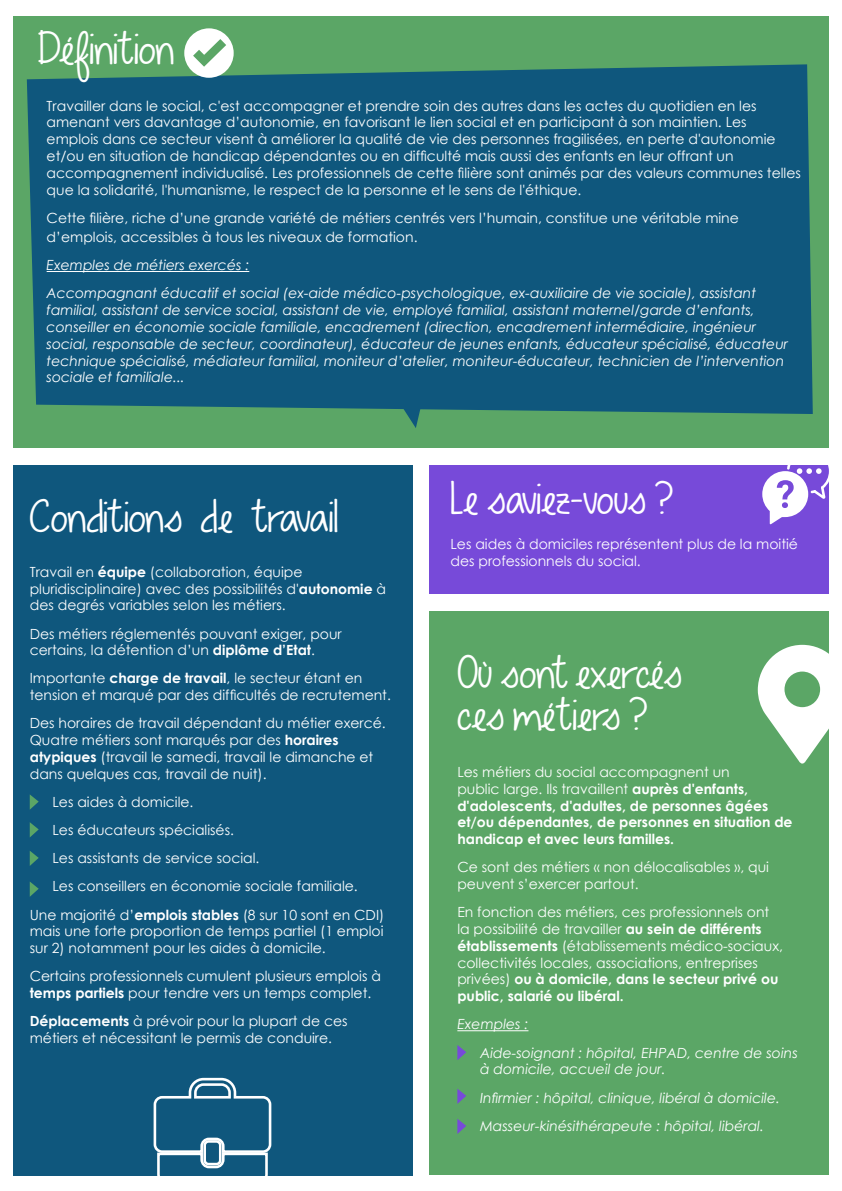
<style>
.page{position:relative;width:842px;height:1191px;background:#fff}
.page>*{position:absolute;margin:0;border:0;box-sizing:border-box;transform-origin:0 0}
.t1{font:40px/42px "KG Begin Again";color:#fff}
.t2{font:14px/16.8px "Century Gothic";color:#fff}
.t3{font:italic 14px/28.2px "Century Gothic";color:#fff}
.t4{font:700 14px/16.8px "Century Gothic";color:#fff}
.s1{font-weight:700}
.s2{font-weight:400}
</style>
<div class="page">
<div style="left:429px;top:611px;width:400px;height:564px;background:#5ba666"></div>
<div style="left:13px;top:465px;width:399px;height:710px;background:#0f577d"></div>
<div style="left:429px;top:465px;width:400px;height:129px;background:#774ad9"></div>
<div style="left:13px;top:17px;width:816px;height:431px;background:#5ba666"></div>
<div style="left:27px;top:64px;width:786px;height:350px;background:#0f577d"></div>
<hr style="left:47px;top:271px;width:202px;height:1px;background:#fff">
<svg style="left:397px;top:394px;width:27px;height:34px"></svg>
<hr style="left:457px;top:1030px;width:71px;height:1px;background:#fff">
<svg style="left:457px;top:1045px;width:9px;height:15px"></svg>
<svg style="left:457px;top:1089px;width:9px;height:15px"></svg>
<svg style="left:457px;top:1119px;width:9px;height:15px"></svg>
<svg style="left:30px;top:795px;width:9px;height:14px"></svg>
<svg style="left:30px;top:822px;width:9px;height:15px"></svg>
<svg style="left:30px;top:851px;width:9px;height:15px"></svg>
<svg style="left:30px;top:882px;width:9px;height:14px"></svg>
<svg style="left:184px;top:28px;width:50px;height:50px"></svg>
<svg style="left:184px;top:30px;width:51px;height:43px"></svg>
<svg style="left:152px;top:1077px;width:121px;height:99px"></svg>
<div style="left:203px;top:1140px;width:19px;height:25px;border:3px solid #fff;border-radius:4px"></div>
<svg style="left:758px;top:645px;width:71px;height:118px"></svg>
<svg style="left:762px;top:465px;width:67px;height:59px"></svg>
<h1 class="t1" style="left:38px;top:32px;width:138px">Définition</h1>
<p class="t2" style="left:47px;top:97px;width:756px">Travailler dans le social, c'est accompagner et prendre soin des autres dans les actes du quotidien en les amenant vers davantage d’autonomie, en favorisant le lien social et en participant à son maintien. Les emplois dans ce secteur visent à améliorer la qualité de vie des personnes fragilisées, en perte d'autonomie et/ou en situation de handicap dépendantes ou en difficulté mais aussi des enfants en leur offrant un accompagnement individualisé. Les professionnels de cette filière sont animés par des valeurs communes telles que la solidarité, l'humanisme, le respect de la personne et le sens de l'éthique.</p>
<p class="t2" style="left:47px;top:208px;width:694px;line-height:19.2px">Cette filière, riche d’une grande variété de métiers centrés vers l’humain, constitue une véritable mine d’emplois, accessibles à tous les niveaux de formation.</p>
<p class="t3" style="left:47px;top:251px;width:711px">Exemples de métiers exercés :<br>Accompagnant éducatif et social (ex-aide médico-psychologique, ex-auxiliaire de vie sociale), assistant</p>
<p class="t3" style="left:47px;top:301px;width:743px;line-height:16.8px">familial, assistant de service social, assistant de vie, employé familial, assistant maternel/garde d’enfants, conseiller en économie sociale familiale, encadrement (direction, encadrement intermédiaire, ingénieur social, responsable de secteur, coordinateur), éducateur de jeunes enfants, éducateur spécialisé, éducateur technique spécialisé, médiateur familial, moniteur d’atelier, moniteur-éducateur, technicien de l’intervention sociale et familiale...</p>
<h1 class="t1" style="left:30px;top:500px;width:310px">Conditions de travail</h1>
<p class="t2" style="left:30px;top:563px;width:358px">Travail en <span class="s1">équipe</span> (collaboration, équipe pluridisciplinaire) avec des possibilités d'<span class="s1">autonomie</span> à des degrés variables selon les métiers.</p>
<p class="t2" style="left:30px;top:625px;width:314px">Des métiers réglementés pouvant exiger, pour certains, la détention d’un <span class="s1">diplôme d’Etat</span>.</p>
<p class="t2" style="left:30px;top:670px;width:363px">Importante <span class="s1">charge de travail</span>, le secteur étant en tension et marqué par des difficultés de recrutement.</p>
<p class="t2" style="left:30px;top:714px;width:357px">Des horaires de travail dépendant du métier exercé.<br>Quatre métiers sont marqués par des <span class="s1">horaires atypiques</span> (travail le samedi, travail le dimanche et dans quelques cas, travail de nuit).</p>
<p class="t2" style="left:52px;top:793px;width:143px">Les aides à domicile.</p>
<p class="t2" style="left:52px;top:821px;width:183px">Les éducateurs spécialisés.</p>
<p class="t2" style="left:52px;top:849px;width:209px">Les assistants de service social.</p>
<p class="t2" style="left:52px;top:877px;width:307px">Les conseillers en économie sociale familiale.</p>
<p class="t2" style="left:30px;top:906px;width:356px">Une majorité d’<span class="s1">emplois stables</span> (8 sur 10 sont en CDI)</p>
<p class="t2" style="left:30px;top:922px;width:355px">mais une forte proportion de temps partiel (1 emploi sur 2) notamment pour les aides à domicile.</p>
<p class="t2" style="left:30px;top:967px;width:353px">Certains professionnels cumulent plusieurs emplois à <span class="s1">temps partiels</span> pour tendre vers un temps complet.</p>
<p class="t2" style="left:30px;top:1012px;width:319px"><span class="s1">Déplacements</span> à prévoir pour la plupart de ces métiers et nécessitant le permis de conduire.</p>
<h1 class="t1" style="left:450px;top:482px;width:224px">Le saviez-vous ?</h1>
<p class="t2" style="left:450px;top:535px;width:349px">Les aides à domiciles représentent plus de la moitié des professionnels du social.</p>
<h1 class="t1" style="left:457px;top:656px;width:226px">Où sont exercés ces métiers ?</h1>
<p class="t4" style="left:457px;top:763px;width:337px"><span class="s2">Les métiers du social accompagnent un<br>public large. Ils travaillent</span> auprès d'enfants, d'adolescents, d'adultes, de personnes âgées et/ou dépendantes, de personnes en situation de handicap et avec leurs familles.</p>
<p class="t2" style="left:457px;top:858px;width:313px">Ce sont des métiers « non délocalisables », qui peuvent s’exercer partout.</p>
<p class="t2" style="left:457px;top:903px;width:327px">En fonction des métiers, ces professionnels ont la possibilité de travailler <span class="s1">au sein de différents établissements</span> (établissements médico-sociaux, collectivités locales, associations, entreprises privées) <span class="s1">ou à domicile, dans le secteur privé ou public, salarié ou libéral.</span></p>
<p class="t3" style="left:480px;top:1010px;width:319px;text-indent:-23px">Exemples :<br>Aide-soignant : hôpital, EHPAD, centre de soins</p>
<p class="t3" style="left:480px;top:1055px;width:301px">à domicile, accueil de jour.<br>Infirmier : hôpital, clinique, libéral à domicile.<br>Masseur-kinésithérapeute : hôpital, libéral.</p>
</div>
